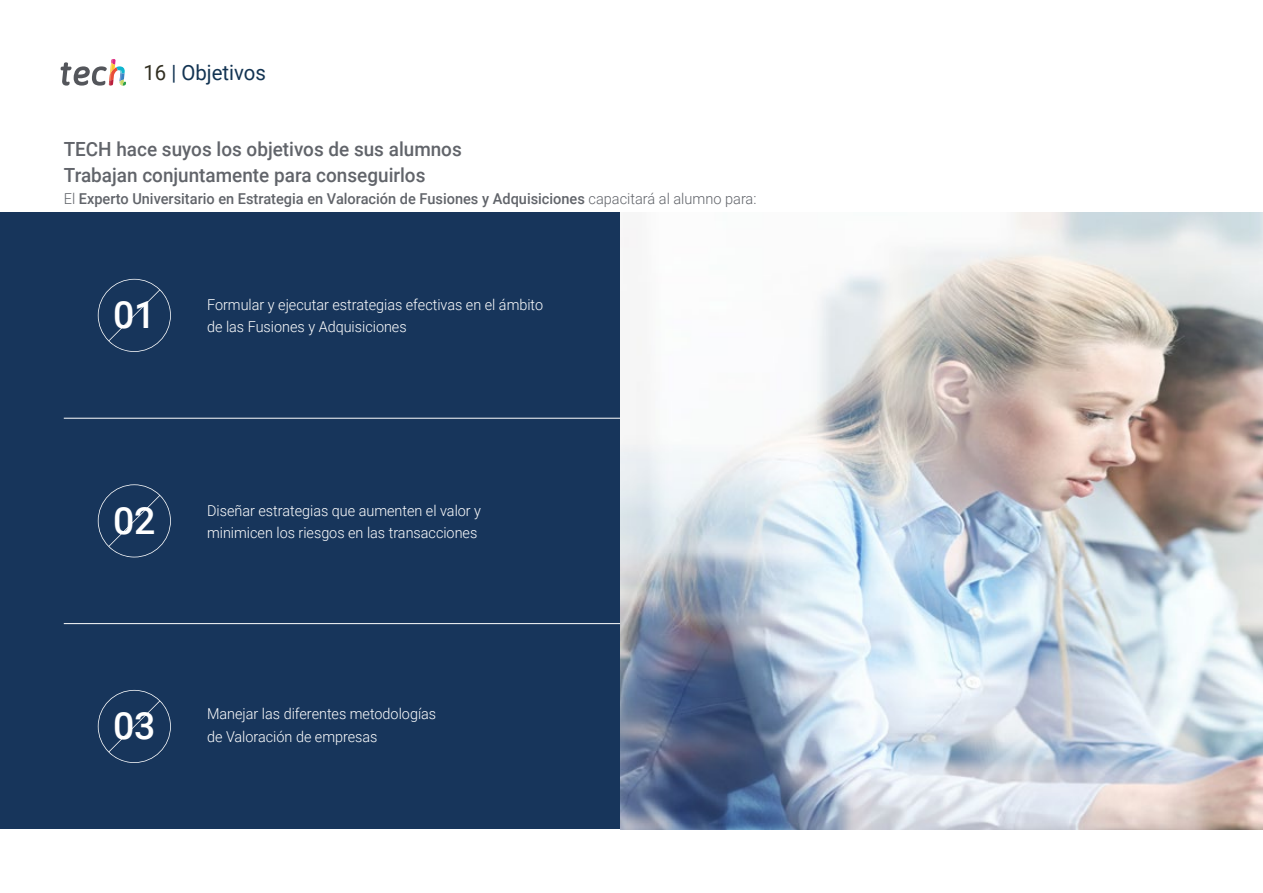
<style>
.page{position:relative;width:1263px;height:893px;background:#fff}
.page>*{position:absolute;margin:0;border:0;box-sizing:border-box;transform-origin:0 0}
.t1{font:500 37.5px "Roboto";color:#fff}
.t2{font:21px "Roboto";color:#123352}
.t3{font:500 19.5px/25.5px "Roboto";color:#61646a}
.t4{font:300 15px/22.5px "Roboto";color:#fff;scale:.96 1}
.t5{font:500 15px "Roboto";color:#61646a}
.s1{color:#312e20}
.s2{font-weight:300}
</style>
<div class="page">
<div style="left:0;top:213px;width:621px;height:616px;background:#17355b"></div>
<svg style="left:98px;top:279px;width:73px;height:73px"></svg>
<svg style="left:98px;top:484px;width:73px;height:73px"></svg>
<svg style="left:98px;top:690px;width:73px;height:73px"></svg>
<hr style="left:64px;top:418px;width:1199px;height:1px;background:#fff">
<hr style="left:64px;top:623px;width:1199px;height:1px;background:#fff">
<img style="left:621px;top:213px;width:642px;height:616px">
<svg style="left:61px;top:59px;width:65px;height:27px"></svg>
<h2 class="t2" style="left:144px;top:57px;width:124px"><span class="s1">16</span> | Objetivos</h2>
<h3 class="t3" style="left:64px;top:136px;width:400px">TECH hace suyos los objetivos de sus alumnos<br>Trabajan conjuntamente para conseguirlos</h3>
<p class="t5" style="left:64px;top:188px;width:694px"><span class="s2">El</span> Experto Universitario en Estrategia en Valoración de Fusiones y Adquisiciones <span class="s2">capacitará al alumno para:</span></p>
<h1 class="t1" style="left:113px;top:288px;width:44px">01</h1>
<p class="t4" style="left:207px;top:293px;width:352px">Formular y ejecutar estrategias efectivas en el ámbito de las Fusiones y Adquisiciones</p>
<h1 class="t1" style="left:113px;top:494px;width:44px">02</h1>
<p class="t4" style="left:207px;top:499px;width:287px">Diseñar estrategias que aumenten el valor y minimicen los riesgos en las transacciones</p>
<h1 class="t1" style="left:113px;top:699px;width:44px">03</h1>
<p class="t4" style="left:207px;top:702px;width:240px">Manejar las diferentes metodologías de Valoración de empresas</p>
</div>
